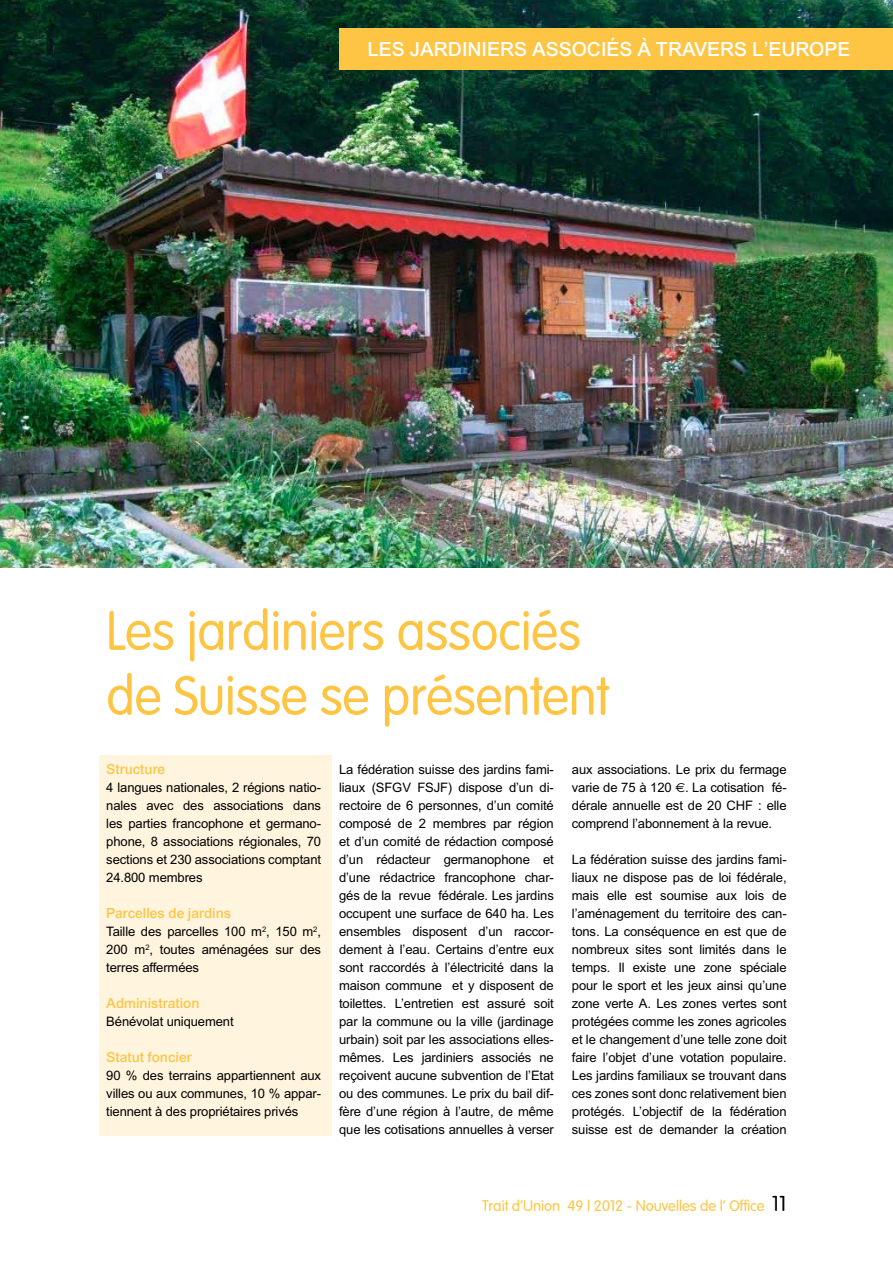
<style>
.page{position:relative;width:893px;height:1263px;background:#fff}
.page>*{position:absolute;margin:0;border:0;box-sizing:border-box;transform-origin:0 0}
.t1{font:54px/64.8px "Vogue Plain";color:#fdc543;scale:.95 1}
.t2{font:21px "Arial Bld";color:#fff}
.t3{font:15px "Arial Bld";color:#fdc543}
.t4{font:15px "Vogue Plain";color:#fdc543}
.t5{font:13.05px/18px "Arial";letter-spacing:-.01em;color:#000;text-align:justify}
.s1{font-family:"Euro Sans"}
.s2{font-size:21px;color:#000}
</style>
<div class="page">
<div style="left:99px;top:755px;width:233px;height:380px;background:#fff4de"></div>
<img style="left:0;top:0;width:893px;height:568px">
<div style="left:339px;top:28px;width:554px;height:42px;background:#fdc543"></div>
<h2 class="t2" style="left:368px;top:35px;width:24px">LESARISSESJARDINIERSASS</h2>
<h2 class="t2" style="left:572px;top:35px;width:148px">OCIÉ S À TRAV ERSL</h2>
<h2 class="t2" style="left:764px;top:35px;width:74px">’EUROPE</h2>
<h1 class="t1" style="left:106px;top:598px;width:530px">Les jardiniers associés de Suisse se présentent</h1>
<p class="t3" style="left:106px;top:759px;width:61px">STRUCTURE</p>
<p class="t5" style="left:106px;top:779px;width:216px">4 langues nationales, 2 régions natio&shy;nales avec des associations dans les parties francophone et germano&shy;phone, 8 associations régionales, 70 sections et 230 associations comptant 24.800 membres</p>
<p class="t3" style="left:106px;top:903px;width:126px">PARCELLES DE JARDINS</p>
<p class="t5" style="left:106px;top:923px;width:216px">Taille des parcelles 100 m<sup>2</sup>, 150 m<sup>2</sup>, 200 m<sup>2</sup>, toutes aménagées sur des terres affermées</p>
<p class="t3" style="left:106px;top:993px;width:95px">ADMINISTRATION</p>
<p class="t5" style="left:106px;top:1013px;width:129px">Bénévolat uniquement</p>
<p class="t3" style="left:106px;top:1047px;width:87px">STATUT FONCIER</p>
<p class="t5" style="left:106px;top:1067px;width:216px">90 % des terrains appartiennent aux villes ou aux communes, 10 % appar&shy;tiennent à des propriétaires privés</p>
<p class="t5" style="left:339px;top:761px;width:216px">La fédération suisse des jardins fami&shy;liaux (SFGV FSJF) dispose d’un di&shy;rectoire de 6 personnes, d’un comité composé de 2 membres par région et d’un comité de rédaction composé d’un rédacteur germanophone et d’une rédactrice francophone char&shy;gés de la revue fédérale. Les jardins occupent une surface de 640 ha. Les ensembles disposent d’un raccor&shy;dement à l’eau. Certains d’entre eux sont raccordés à l’électricité dans la maison commune et y disposent de toilettes. L’entretien est assuré soit par la commune ou la ville (jardinage urbain) soit par les associations elles&shy;mêmes. Les jardiniers associés ne reçoivent aucune subvention de l’Etat ou des communes. Le prix du bail dif&shy;fère d’une région à l’autre, de même que les cotisations annuelles à verser</p>
<p class="t5" style="left:572px;top:760px;width:216px">aux associations. Le prix du fermage varie de 75 à 120 <span class="s1">€</span>. La cotisation fé&shy;dérale annuelle est de 20 CHF : elle comprend l’abonnement à la revue.</p>
<p class="t5" style="left:572px;top:850px;width:216px">La fédération suisse des jardins fami&shy;liaux ne dispose pas de loi fédérale, mais elle est soumise aux lois de l’aménagement du territoire des can&shy;tons. La conséquence en est que de nombreux sites sont limités dans le temps. Il existe une zone spéciale pour le sport et les jeux ainsi qu’une zone verte A. Les zones vertes sont protégées comme les zones agricoles et le changement d’une telle zone doit faire l’objet d’une votation populaire.<br>Les jardins familiaux se trouvant dans ces zones sont donc relativement bien protégés. L’objectif de la fédération suisse est de demander la création</p>
<p class="t4" style="left:482px;top:1197px;width:306px">Trait d’Union 49 | 2012 - Nouvelles de l‘ Office <span class="s2">11</span></p>
</div>
